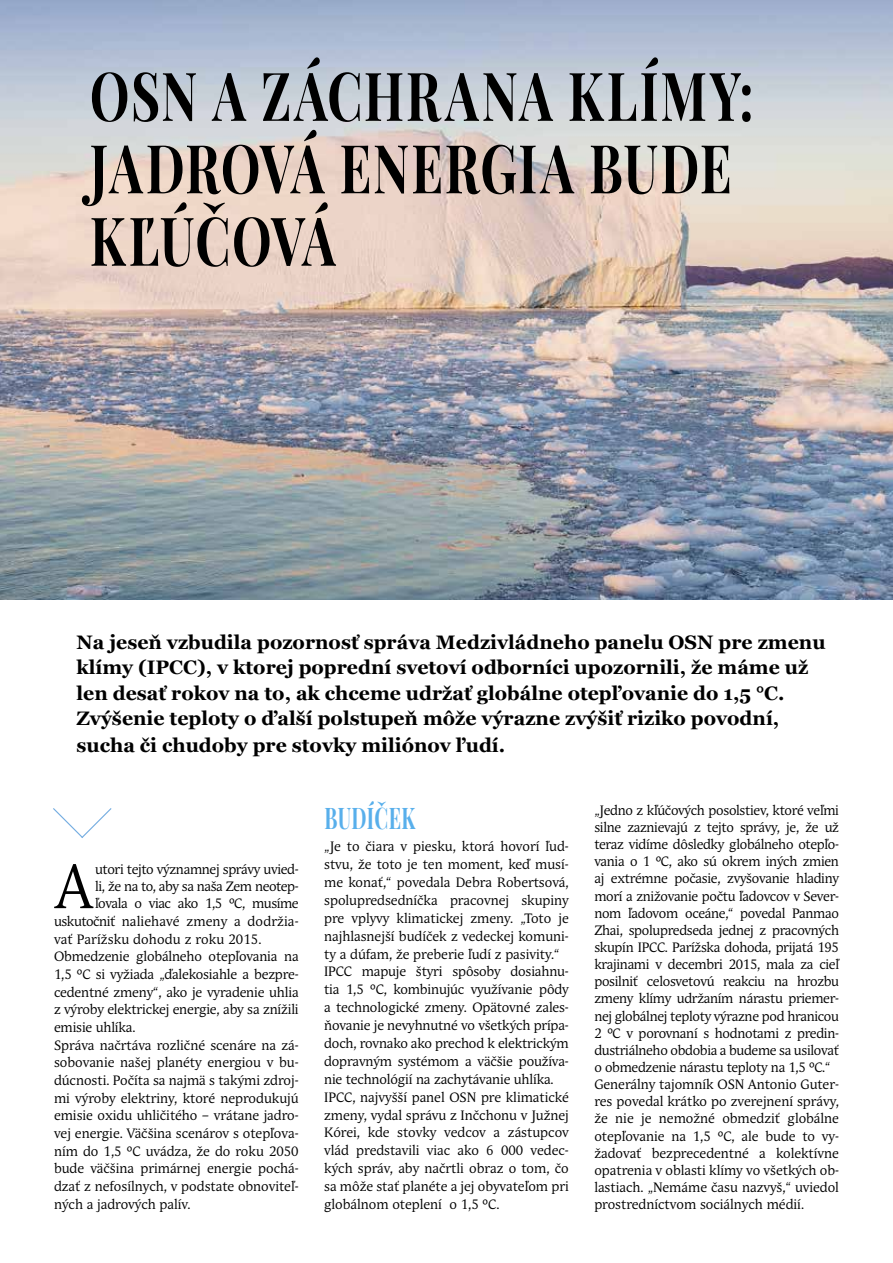
<style>
.page{position:relative;width:893px;height:1263px;background:#fff}
.page>*{position:absolute;margin:0;border:0;box-sizing:border-box;transform-origin:0 0}
.t1{font:700 67.5px/72.4px "Playfair Display SC";letter-spacing:.03em;color:#000;scale:.74 1}
.t2{font:62.25px "Andulka Book Pro";color:#000;scale:.92 1}
.t3{font:700 29.25px "Playfair Display SC";letter-spacing:.02em;color:#58afeb;scale:.67 1}
.t4{font:700 19.5px/26px "Georgia";color:#000}
.t5{font:13.5px/17.1px "Andulka Book Pro";letter-spacing:-.01em;color:#000}
.t6{font:13.5px "Andulka Book Pro";letter-spacing:.01em;color:#000}
.t7{font:13.5px "Andulka Book Pro";letter-spacing:-.03em;color:#000}
</style>
<div class="page">
<img style="left:0;top:0;width:893px;height:599px">
<svg style="left:53px;top:808px;width:59px;height:30px"></svg>
<h1 class="t1" style="left:90px;top:60px;width:899px">OSN A ZÁCHRANA KLÍMY:<br>JADROVÁ ENERGIA BUDE<br>KĽÚČOVÁ</h1>
<p class="t4" style="left:77px;top:629px;width:750px">Na jeseň vzbudila pozornosť správa Medzivládneho panelu OSN pre zmenu klímy (IPCC), v ktorej poprední svetoví odborníci upozornili, že máme už len desať rokov na to, ak chceme udržať globálne otepľovanie do 1,5 °C.<br>Zvýšenie teploty o ďalší polstupeň môže výrazne zvýšiť riziko povodní, sucha či chudoby pre stovky miliónov ľudí.</p>
<h2 class="t2" style="left:56px;top:850px;width:41px">A</h2>
<p class="t5" style="left:95px;top:861px;width:205px">utori tejto významnej správy uvied-</p>
<p class="t7" style="left:95px;top:878px;width:205px">li, že na to, aby sa naša Zem neotep-</p>
<p class="t7" style="left:95px;top:895px;width:205px">ľovala o viac ako 1,5 °C, musíme</p>
<p class="t6" style="left:54px;top:913px;width:246px">uskutočniť naliehavé zmeny a dodržia-</p>
<p class="t6" style="left:54px;top:931px;width:209px">vať Parížsku dohodu z roku 2015.</p>
<p class="t5" style="left:54px;top:948px;width:246px">Obmedzenie globálneho otepľovania na</p>
<p class="t5" style="left:54px;top:966px;width:246px">1,5 °C si vyžiada „ďalekosiahle a bezpre-</p>
<p class="t5" style="left:54px;top:983px;width:246px">cedentné zmeny“, ako je vyradenie uhlia</p>
<p class="t5" style="left:54px;top:1001px;width:246px">z výroby elektrickej energie, aby sa znížili</p>
<p class="t5" style="left:54px;top:1019px;width:83px">emisie uhlíka.</p>
<p class="t5" style="left:54px;top:1036px;width:246px">Správa načrtáva rozličné scenáre na zá-</p>
<p class="t5" style="left:54px;top:1054px;width:246px">sobovanie našej planéty energiou v bu-</p>
<p class="t5" style="left:54px;top:1072px;width:246px">dúcnosti. Počíta sa najmä s takými zdroj-</p>
<p class="t5" style="left:54px;top:1089px;width:246px">mi výroby elektriny, ktoré neprodukujú</p>
<p class="t5" style="left:54px;top:1107px;width:246px">emisie oxidu uhličitého – vrátane jadro-</p>
<p class="t5" style="left:54px;top:1125px;width:246px">vej energie. Väčšina scenárov s otepľova-</p>
<p class="t5" style="left:54px;top:1142px;width:246px">ním do 1,5 °C uvádza, že do roku 2050</p>
<p class="t5" style="left:54px;top:1160px;width:246px">bude väčšina primárnej energie pochá-</p>
<p class="t5" style="left:54px;top:1178px;width:246px">dzať z nefosílnych, v podstate obnoviteľ-</p>
<p class="t5" style="left:54px;top:1195px;width:138px">ných a jadrových palív.</p>
<h3 class="t3" style="left:324px;top:800px;width:137px">BUDÍČEK</h3>
<p class="t5" style="left:324px;top:838px;width:246px;line-height:17.9px">„Je to čiara v piesku, ktorá hovorí ľud&shy;stvu, že toto je ten moment, keď musí&shy;me konať,“ povedala Debra Robertsová, spolupredsedníčka pracovnej skupiny pre vplyvy klimatickej zmeny. „Toto je najhlasnejší budíček z vedeckej komuni&shy;ty a dúfam, že preberie ľudí z pasivity.“ IPCC mapuje štyri spôsoby dosiahnu&shy;tia 1,5 °C, kombinujúc využívanie pôdy a technologické zmeny. Opätovné zales&shy;ňovanie je nevyhnutné vo všetkých prípa&shy;doch, rovnako ako prechod k elektrickým dopravným systémom a väčšie používa&shy;nie technológií na zachytávanie uhlíka.<br>IPCC, najvyšší panel OSN pre klimatické zmeny, vydal správu z Inčchonu v Južnej Kórei, kde stovky vedcov a zástupcov vlád predstavili viac ako 6 000 vedec&shy;kých správ, aby načrtli obraz o tom, čo sa môže stať planéte a jej obyvateľom pri globálnom oteplení o 1,5 °C.</p>
<p class="t5" style="left:594px;top:802px;width:246px">„Jedno z kľúčových posolstiev, ktoré veľmi silne zaznievajú z tejto správy, je, že už teraz vidíme dôsledky globálneho otepľo&shy;vania o 1 °C, ako sú okrem iných zmien aj extrémne počasie, zvyšovanie hladiny morí a znižovanie počtu ľadovcov v Sever&shy;nom ľadovom oceáne,“ povedal Panmao Zhai, spolupredseda jednej z pracovných skupín IPCC. Parížska dohoda, prijatá 195 krajinami v decembri 2015, mala za cieľ posilniť celosvetovú reakciu na hrozbu zmeny klímy udržaním nárastu priemer&shy;nej globálnej teploty výrazne pod hranicou 2 °C v porovnaní s hodnotami z predin&shy;dustriálneho obdobia a budeme sa usilovať o obmedzenie nárastu teploty na 1,5 °C.“ Generálny tajomník OSN Antonio Guter&shy;res povedal krátko po zverejnení správy, že nie je nemožné obmedziť globálne otepľovanie na 1,5 °C, ale bude to vy&shy;žadovať bezprecedentné a kolektívne opatrenia v oblasti klímy vo všetkých ob&shy;lastiach. „Nemáme času nazvyš,“ uviedol prostredníctvom sociálnych médií.</p>
</div>
